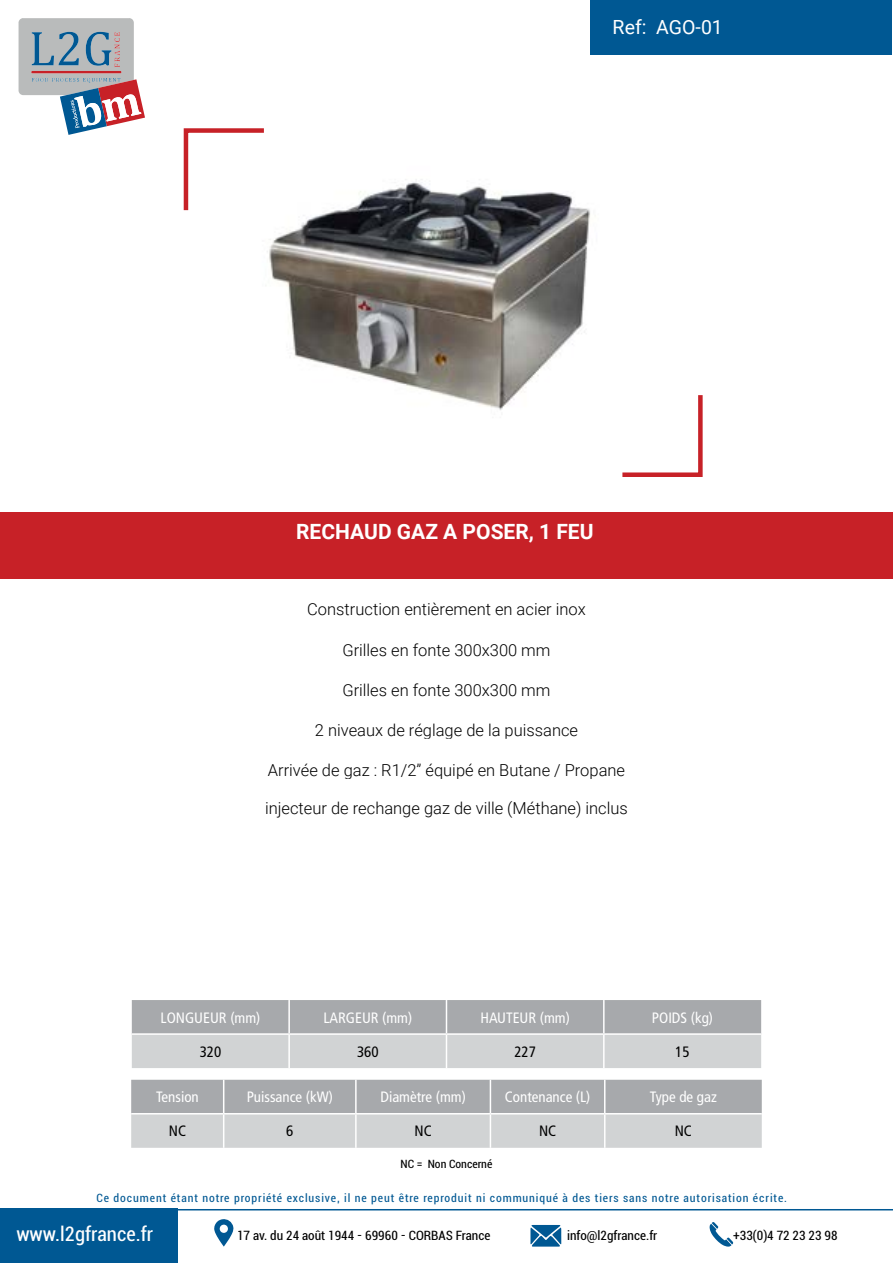
<style>
.page{position:relative;width:893px;height:1263px;background:#fff}
.page>*{position:absolute;margin:0;border:0;box-sizing:border-box;transform-origin:0 0}
.t1{font:700 21px "Roboto";color:#fff}
.t2{font:condensed 21px "Roboto";color:#fff}
.t3{font:19.5px "Roboto";color:#fff}
.t4{font:300 16.5px "Roboto";color:#000}
.t5{font:condensed 15px "Frutiger LT Std";color:#fff}
.t6{font:condensed 15px "Frutiger LT Std";color:#000}
.t7{font:condensed 13.5px "Roboto";color:#000}
.t8{font:condensed 12px "Roboto";letter-spacing:.075em;color:#005893}
.t9{font:condensed 12px "Roboto";color:#000}
</style>
<div class="page">
<div style="left:0;top:513px;width:893px;height:66px;background:#c72127"></div>
<svg style="left:622px;top:395px;width:81px;height:82px"></svg>
<svg style="left:183px;top:128px;width:81px;height:83px"></svg>
<svg style="left:18px;top:18px;width:127px;height:117px"></svg>
<div style="left:590px;top:0;width:301px;height:54px;background:#005893"></div>
<div style="left:0;top:1209px;width:178px;height:54px;background:#005893"></div>
<hr style="left:178px;top:1209px;width:715px;height:1px;background:#005893">
<svg style="left:214px;top:1219px;width:20px;height:27px"></svg>
<svg style="left:530px;top:1225px;width:31px;height:21px"></svg>
<svg style="left:710px;top:1222px;width:23px;height:24px"></svg>
<img style="left:239px;top:143px;width:410px;height:320px">
<svg style="left:132px;top:1000px;width:629px;height:68px;background:#bcbec0"></svg>
<hr style="left:288px;top:1000px;width:2px;height:33px;background:#fff">
<hr style="left:446px;top:1000px;width:1px;height:33px;background:#fff">
<hr style="left:603px;top:1000px;width:2px;height:33px;background:#fff">
<hr style="left:132px;top:1033px;width:157px;height:2px;background:#fff">
<hr style="left:289px;top:1033px;width:157px;height:2px;background:#fff">
<hr style="left:288px;top:1035px;width:2px;height:33px;background:#fff">
<hr style="left:446px;top:1033px;width:158px;height:2px;background:#fff">
<hr style="left:446px;top:1035px;width:1px;height:33px;background:#fff">
<hr style="left:604px;top:1033px;width:157px;height:2px;background:#fff">
<hr style="left:603px;top:1035px;width:2px;height:33px;background:#fff">
<svg style="left:131px;top:1080px;width:631px;height:68px;background:#bcbec0"></svg>
<hr style="left:223px;top:1080px;width:1px;height:33px;background:#fff">
<hr style="left:355px;top:1080px;width:2px;height:33px;background:#fff">
<hr style="left:490px;top:1080px;width:1px;height:33px;background:#fff">
<hr style="left:604px;top:1080px;width:1px;height:33px;background:#fff">
<hr style="left:131px;top:1113px;width:93px;height:1px;background:#fff">
<hr style="left:224px;top:1113px;width:132px;height:1px;background:#fff">
<hr style="left:223px;top:1114px;width:1px;height:34px;background:#fff">
<hr style="left:356px;top:1113px;width:134px;height:1px;background:#fff">
<hr style="left:355px;top:1114px;width:2px;height:34px;background:#fff">
<hr style="left:490px;top:1113px;width:115px;height:1px;background:#fff">
<hr style="left:490px;top:1114px;width:1px;height:34px;background:#fff">
<hr style="left:605px;top:1113px;width:157px;height:1px;background:#fff">
<hr style="left:604px;top:1114px;width:1px;height:34px;background:#fff">
<p class="t3" style="left:613px;top:13px;width:35px">Ref:</p>
<p class="t3" style="left:656px;top:13px;width:68px">AGO-01</p>
<p class="t1" style="left:296px;top:516px;width:299px">RECHAUD GAZ A POSER, 1 FEU</p>
<p class="t4" style="left:307px;top:598px;width:280px">Construction entièrement en acier inox</p>
<p class="t4" style="left:342px;top:638px;width:210px">Grilles en fonte 300x300 mm</p>
<p class="t4" style="left:342px;top:678px;width:210px">Grilles en fonte 300x300 mm</p>
<p class="t4" style="left:315px;top:718px;width:265px">2 niveaux de réglage de la puissance</p>
<p class="t4" style="left:268px;top:758px;width:359px">Arrivée de gaz : R1/2’’ équipé en Butane / Propane</p>
<p class="t4" style="left:265px;top:797px;width:364px">injecteur de rechange gaz de ville (Méthane) inclus</p>
<p class="t5" style="left:161px;top:1009px;width:101px">LONGUEUR (mm)</p>
<p class="t5" style="left:323px;top:1009px;width:90px">LARGEUR (mm)</p>
<p class="t5" style="left:480px;top:1009px;width:91px">HAUTEUR (mm)</p>
<p class="t5" style="left:652px;top:1009px;width:63px">POIDS (kg)</p>
<p class="t6" style="left:200px;top:1043px;width:23px">320</p>
<p class="t6" style="left:357px;top:1043px;width:23px">360</p>
<p class="t6" style="left:514px;top:1043px;width:23px">227</p>
<p class="t6" style="left:675px;top:1043px;width:16px">15</p>
<p class="t5" style="left:156px;top:1088px;width:44px">Tension</p>
<p class="t5" style="left:247px;top:1088px;width:88px">Puissance (kW)</p>
<p class="t5" style="left:380px;top:1088px;width:87px">Diamètre (mm)</p>
<p class="t5" style="left:505px;top:1088px;width:87px">Contenance (L)</p>
<p class="t5" style="left:650px;top:1088px;width:69px">Type de gaz</p>
<p class="t6" style="left:169px;top:1122px;width:19px">NC</p>
<p class="t6" style="left:286px;top:1122px;width:9px">6</p>
<p class="t6" style="left:415px;top:1122px;width:19px">NC</p>
<p class="t6" style="left:539px;top:1122px;width:19px">NC</p>
<p class="t6" style="left:675px;top:1122px;width:19px">NC</p>
<p class="t9" style="left:401px;top:1156px;width:93px">NC = Non Concerné</p>
<p class="t8" style="left:97px;top:1190px;width:692px">Ce document étant notre propriété exclusive, il ne peut être reproduit ni communiqué à des tiers sans notre autorisation écrite.</p>
<p class="t2" style="left:16px;top:1219px;width:138px">www.l2gfrance.fr</p>
<p class="t7" style="left:237px;top:1227px;width:255px">17 av. du 24 août 1944 - 69960 - CORBAS France</p>
<p class="t7" style="left:567px;top:1227px;width:92px">info@l2gfrance.fr</p>
<p class="t7" style="left:733px;top:1227px;width:106px">+33(0)4 72 23 23 98</p>
</div>
